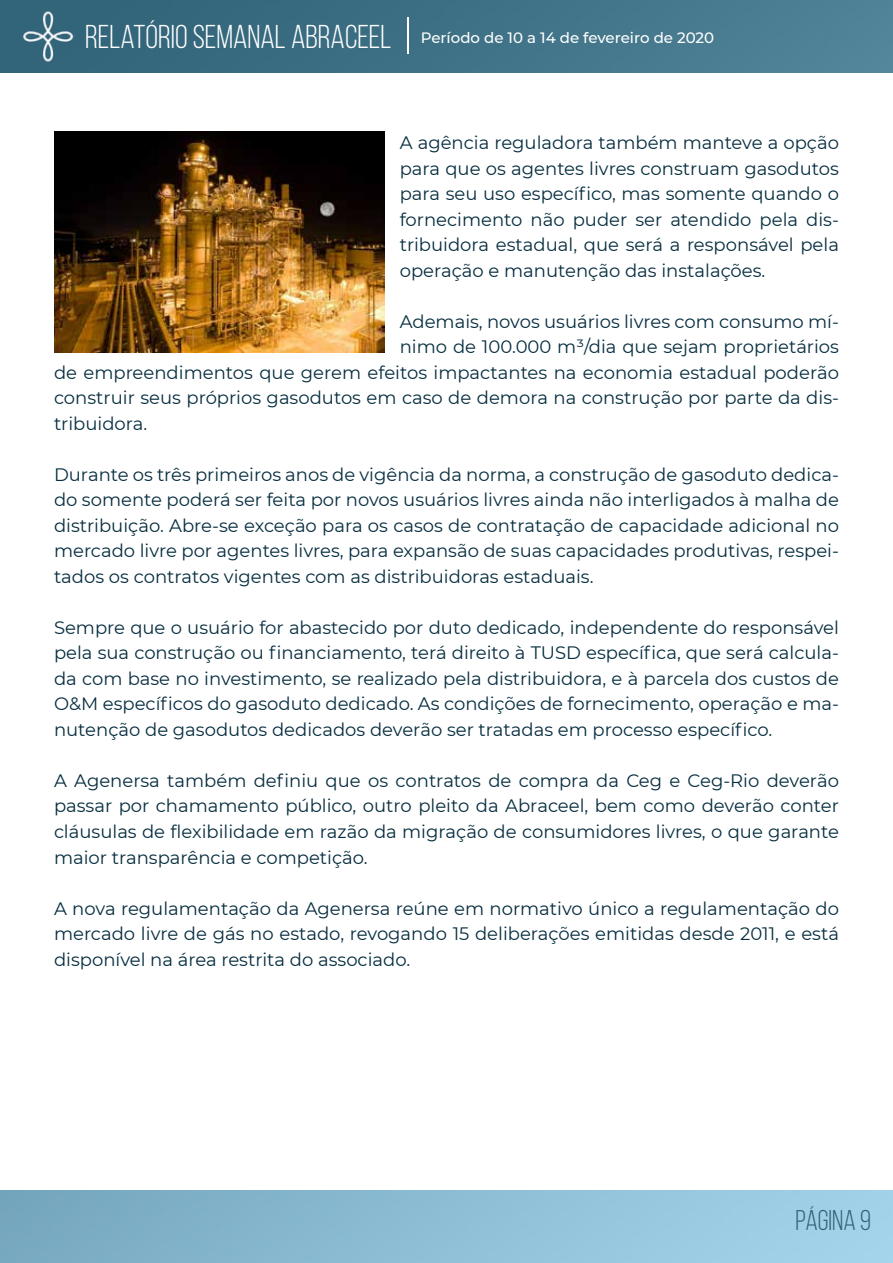
<style>
.page{position:relative;width:893px;height:1263px;background:#fff}
.page>*{position:absolute;margin:0;border:0;box-sizing:border-box;transform-origin:0 0}
.t1{font:28.5px "Bebas Neue";color:#326479}
.t2{font:18px/25.5px "Montserrat";color:#062d3f;text-align:justify}
.t3{font:500 15px "Montserrat";color:#fff}
.s1{font-family:"Bebas Neue";font-weight:400;font-size:33px}
</style>
<div class="page">
<img style="left:0;top:0;width:893px;height:72px">
<img style="left:21px;top:10px;width:53px;height:52px">
<hr style="left:407px;top:17px;width:2px;height:37px;background:#fff">
<img style="left:54px;top:132px;width:331px;height:220px">
<p class="t3" style="left:85px;top:27px;width:631px"><span class="s1">RELATÓRIO SEMANAL ABRACEEL</span> Período de 10 a 14 de fevereiro de 2020</p>
<p class="t2" style="left:400px;top:129px;width:441px">A agência reguladora também manteve a opção para que os agentes livres construam gasodutos para seu uso específico, mas somente quando o fornecimento não puder ser atendido pela dis&shy;tribuidora estadual, que será a responsável pela operação e manutenção das instalações.</p>
<p class="t2" style="left:400px;top:308px;width:441px">Ademais, novos usuários livres com consumo mí-</p>
<p class="t2" style="left:400px;top:333px;width:441px">nimo de 100.000 m³/dia que sejam proprietários</p>
<p class="t2" style="left:54px;top:359px;width:786px">de empreendimentos que gerem efeitos impactantes na economia estadual poderão</p>
<p class="t2" style="left:54px;top:385px;width:786px">construir seus próprios gasodutos em caso de demora na construção por parte da dis-</p>
<p class="t2" style="left:54px;top:410px;width:95px">tribuidora.</p>
<p class="t2" style="left:54px;top:461px;width:786px">Durante os três primeiros anos de vigência da norma, a construção de gasoduto dedica&shy;do somente poderá ser feita por novos usuários livres ainda não interligados à malha de distribuição. Abre-se exceção para os casos de contratação de capacidade adicional no mercado livre por agentes livres, para expansão de suas capacidades produtivas, respei&shy;tados os contratos vigentes com as distribuidoras estaduais.</p>
<p class="t2" style="left:54px;top:614px;width:786px">Sempre que o usuário for abastecido por duto dedicado, independente do responsável pela sua construção ou financiamento, terá direito à TUSD específica, que será calcula&shy;da com base no investimento, se realizado pela distribuidora, e à parcela dos custos de O&amp;M específicos do gasoduto dedicado. As condições de fornecimento, operação e ma&shy;nutenção de gasodutos dedicados deverão ser tratadas em processo específico.</p>
<p class="t2" style="left:54px;top:767px;width:786px">A Agenersa também definiu que os contratos de compra da Ceg e Ceg-Rio deverão passar por chamamento público, outro pleito da Abraceel, bem como deverão conter cláusulas de flexibilidade em razão da migração de consumidores livres, o que garante maior transparência e competição.</p>
<p class="t2" style="left:54px;top:895px;width:786px">A nova regulamentação da Agenersa reúne em normativo único a regulamentação do mercado livre de gás no estado, revogando 15 deliberações emitidas desde 2011, e está disponível na área restrita do associado.</p>
<h1 class="t1" style="left:795px;top:1205px;width:77px">PÁGINA 9</h1>
</div>
